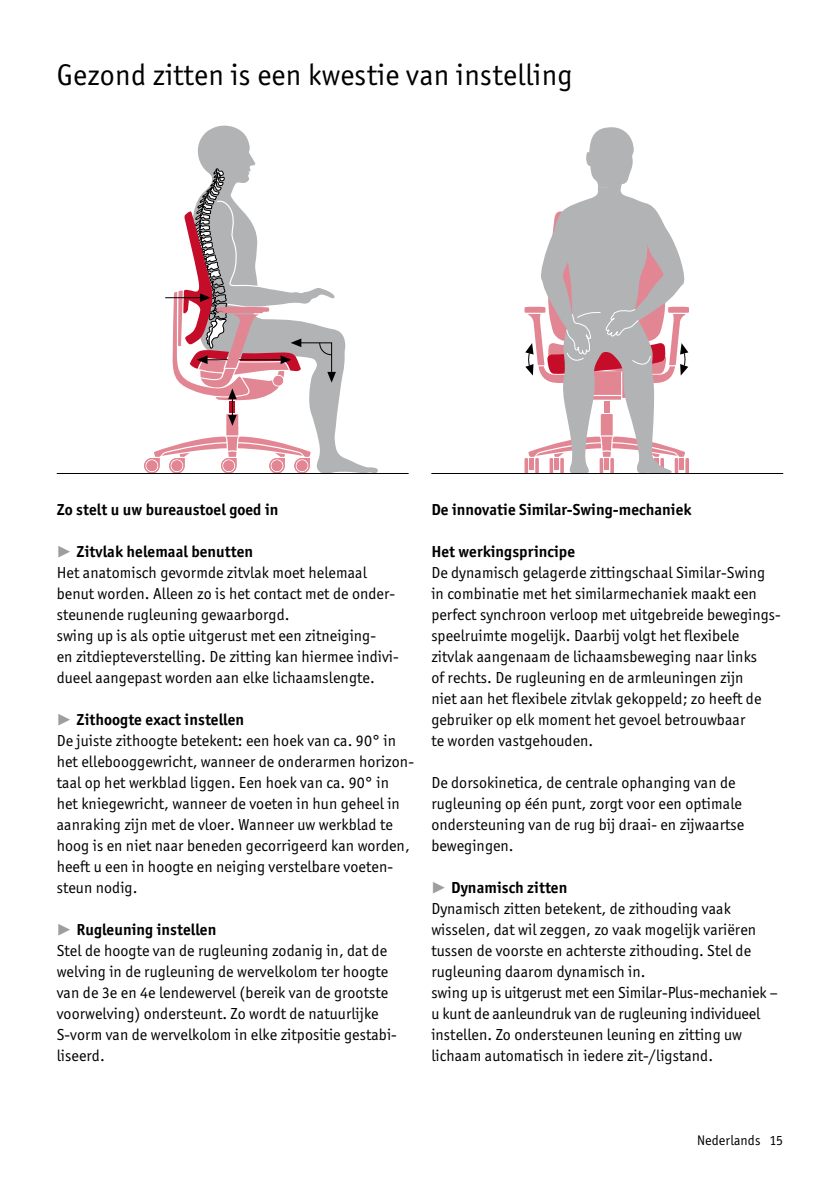
<style>
.page{position:relative;width:840px;height:1191px;background:#fff}
.page>*{position:absolute;margin:0;border:0;box-sizing:border-box;transform-origin:0 0}
.Head_Innen{font:30px "Officina San Itc T";letter-spacing:.01em;color:#000}
.t1{font:16px/21px "Officina San Itc T";letter-spacing:.005em;color:#000}
.Text_Book{font:700 16px "Officina San Itc T";letter-spacing:.005em;color:#000}
.t2{font:14px "Officina San Itc T";letter-spacing:.005em;color:#000}
.s1{font-family:"European Pi Four";font-weight:400;font-size:15px;color:#9c9e9f}
</style>
<div class="page">
<svg style="left:197px;top:125px;width:180px;height:348px"></svg>
<svg style="left:144px;top:169px;width:192px;height:304px"></svg>
<svg style="left:524px;top:127px;width:164px;height:346px"></svg>
<hr style="left:57px;top:473px;width:351px;height:1px;background:#000">
<hr style="left:431px;top:473px;width:351px;height:1px;background:#000">
<p class="Head_Innen" style="left:57px;top:57px;width:517px">Gezond zitten is een kwestie van instelling</p>
<p class="Text_Book" style="left:57px;top:500px;width:223px">Zo stelt u uw bureaustoel goed in</p>
<p class="Text_Book" style="left:57px;top:542px;width:198px"><span class="s1">P</span> Zitvlak helemaal benutten</p>
<p class="t1" style="left:57px;top:562px;width:311px">Het anatomisch gevormde zitvlak moet helemaal</p>
<p class="t1" style="left:57px;top:583px;width:340px">benut worden. Alleen zo is het contact met de onder&shy;steunende rugleuning gewaarborgd.</p>
<p class="t1" style="left:57px;top:625px;width:343px">swing up is als optie uitgerust met een zitneiging-<br>en zitdiepteverstelling. De zitting kan hiermee indivi&shy;dueel aangepast worden aan elke lichaamslengte.</p>
<p class="Text_Book" style="left:57px;top:710px;width:189px"><span class="s1">P</span> Zithoogte exact instellen</p>
<p class="t1" style="left:57px;top:730px;width:358px">De juiste zithoogte betekent: een hoek van ca. 90° in het ellebooggewricht, wanneer de onderarmen horizon&shy;taal op het werkblad liggen. Een hoek van ca. 90° in</p>
<p class="t1" style="left:57px;top:793px;width:354px">het kniegewricht, wanneer de voeten in hun geheel in aanraking zijn met de vloer. Wanneer uw werkblad te hoog is en niet naar beneden gecorrigeerd kan worden, heeft u een in hoogte en neiging verstelbare voeten&shy;steun nodig.</p>
<p class="Text_Book" style="left:57px;top:920px;width:161px"><span class="s1">P</span> Rugleuning instellen</p>
<p class="t1" style="left:57px;top:940px;width:340px">Stel de hoogte van de rugleuning zodanig in, dat de welving in de rugleuning de wervelkolom ter hoogte van de 3e en 4e lendewervel (bereik van de grootste voorwelving) ondersteunt. Zo wordt de natuurlijke S-vorm van de wervelkolom in elke zitpositie gestabi&shy;liseerd.</p>
<p class="Text_Book" style="left:431px;top:500px;width:261px">De innovatie Similar-Swing-mechaniek</p>
<p class="Text_Book" style="left:431px;top:542px;width:145px">Het werkingsprincipe</p>
<p class="t1" style="left:431px;top:562px;width:351px">De dynamisch gelagerde zittingschaal Similar-Swing in combinatie met het similarmechaniek maakt een perfect synchroon verloop met uitgebreide bewegings&shy;speelruimte mogelijk. Daarbij volgt het flexibele zitvlak aangenaam de lichaamsbeweging naar links<br>of rechts. De rugleuning en de armleuningen zijn<br>niet aan het flexibele zitvlak gekoppeld; zo heeft de gebruiker op elk moment het gevoel betrouwbaar<br>te worden vastgehouden.</p>
<p class="t1" style="left:431px;top:772px;width:314px">De dorsokinetica, de centrale ophanging van de rugleuning op één punt, zorgt voor een optimale ondersteuning van de rug bij draai- en zijwaartse bewegingen.</p>
<p class="Text_Book" style="left:431px;top:878px;width:137px"><span class="s1">P</span> Dynamisch zitten</p>
<p class="t1" style="left:431px;top:898px;width:326px">Dynamisch zitten betekent, de zithouding vaak wisselen, dat wil zeggen, zo vaak mogelijk variëren tussen de voorste en achterste zithouding. Stel de rugleuning daarom dynamisch in.</p>
<p class="t1" style="left:431px;top:982px;width:348px">swing up is uitgerust met een Similar-Plus-mechaniek – u kunt de aanleundruk van de rugleuning individueel instellen. Zo ondersteunen leuning en zitting uw lichaam automatisch in iedere zit-/ligstand.</p>
<p class="t2" style="left:696px;top:1132px;width:87px">Nederlands 15</p>
</div>
